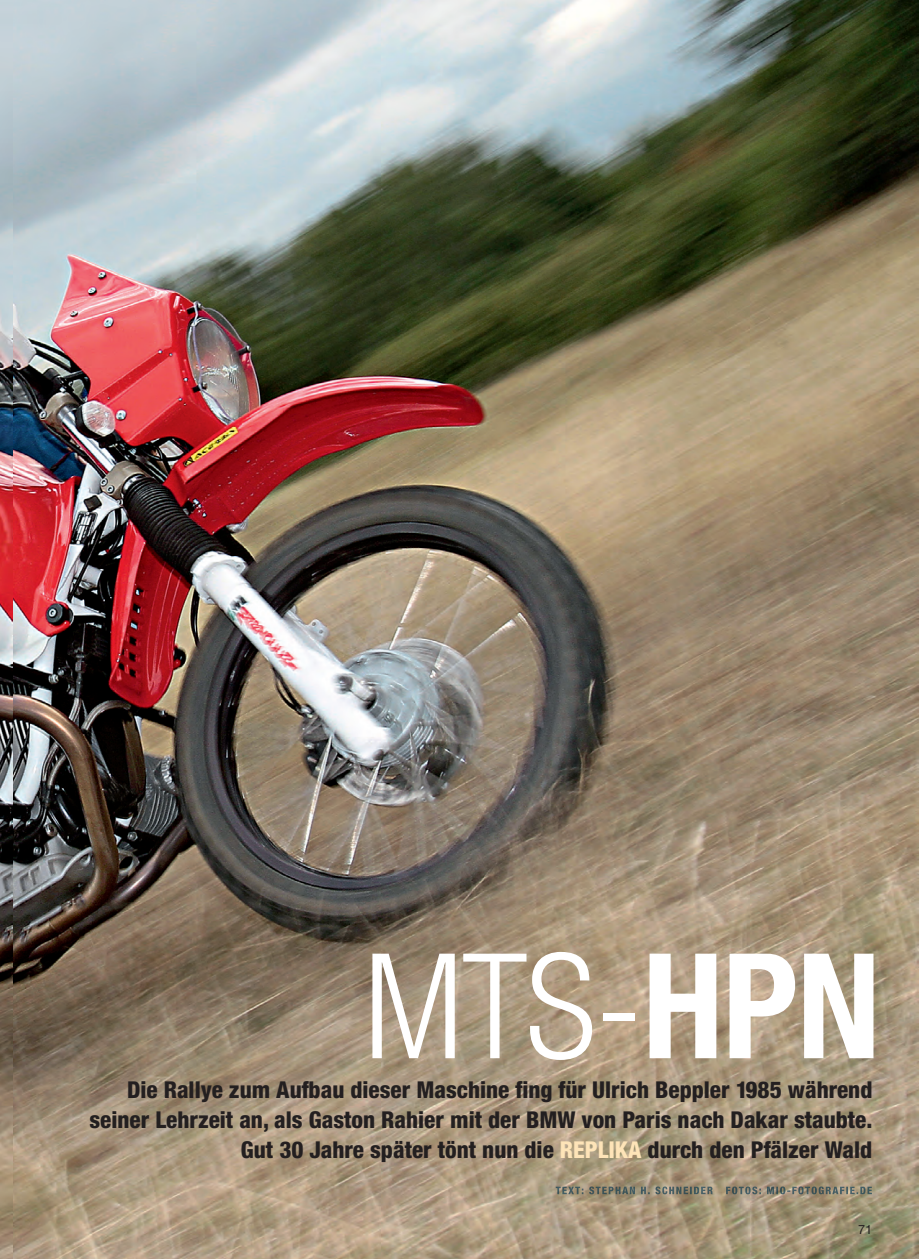
<style>
.page{position:relative;width:919px;height:1259px;background:#fff}
.page>*{position:absolute;margin:0;border:0;box-sizing:border-box;transform-origin:0 0}
.t1{font:300 condensed 146.4px "Helvetica Neue";color:#fff}
.t2{font:800 condensed 23.25px/30px "Helvetica Neue";color:#231f20;text-align:right}
.t3{font:12.75px "Helvetica Neue";color:#231f20}
.s1{font-weight:700}
.s2{color:#fee4b8}
</style>
<div class="page">
<img style="left:13px;top:0;width:905px;height:1259px">
<img style="left:0;top:0;width:13px;height:1259px">
<img style="left:555px;top:1186px;width:180px;height:8px">
<h1 class="t1" style="left:363px;top:953px;width:519px">MTS-<span class="s1">HPN</span></h1>
<p class="t2" style="left:127px;top:1076px;width:746px">Die Rallye zum Aufbau dieser Maschine fing für Ulrich Beppler 1985 während</p>
<p class="t2" style="left:89px;top:1106px;width:784px">seiner Lehrzeit an, als Gaston Rahier mit der BMW von Paris nach Dakar staubte.<br>Gut 30 Jahre später tönt nun die <span class="s2">REPLIKA</span> durch den Pfälzer Wald</p>
<p class="t3" style="left:857px;top:1225px;width:16px">71</p>
</div>
